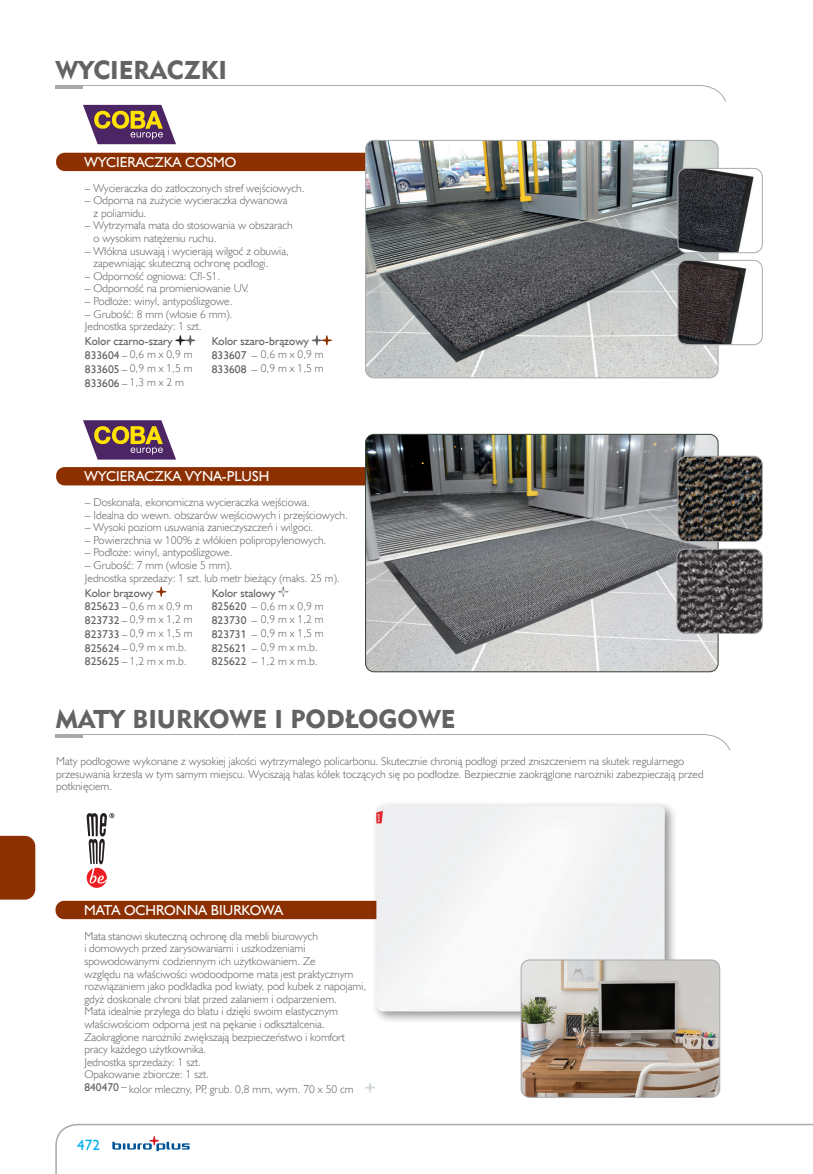
<style>
.page{position:relative;width:813px;height:1174px;background:#fff}
.page>*{position:absolute;margin:0;border:0;box-sizing:border-box;transform-origin:0 0}
.SPIS_TRŚCI_OK{font:25.65px "Geometric 415 Blk EU";color:#636366}
.t1{font:15px "Humanst 521 EU";color:#00aeef}
.Nazwa_modułu_A{font:14.4px "Humanst 521 EU";color:#fff}
.opis_produktów{font:11.4px/12.6px "Humanst 521 Lt EU";color:#636366}
.opis_produktów-2{font:11.4px "Humanst 521 EU";color:#636366}
.s1{font-family:"Humanst 521 EU"}
.s2{font-family:"Humanst 521 Lt EU"}
</style>
<div class="page">
<svg style="left:55px;top:1123px;width:757px;height:51px"></svg>
<svg style="left:112px;top:1136px;width:77px;height:15px"></svg>
<div style="left:0;top:836px;width:35px;height:63px;background:#8c2f01"></div>
<svg style="left:86px;top:813px;width:28px;height:75px"></svg>
<div style="left:56px;top:467px;width:365px;height:18px;background:#8c2f01;border-radius:9px"></div>
<svg style="left:156px;top:587px;width:10px;height:9px"></svg>
<svg style="left:278px;top:587px;width:10px;height:9px"></svg>
<svg style="left:83px;top:420px;width:93px;height:39px;background:#8d6f6d"></svg>
<img style="left:365px;top:434px;width:352px;height:238px">
<div style="left:365px;top:434px;width:353px;height:238px;border:1px solid #334033;border-radius:9px"></div>
<img style="left:676px;top:549px;width:86px;height:84px">
<div style="left:676px;top:549px;width:86px;height:85px;border:1px solid #a8a9ad;border-radius:9px"></div>
<img style="left:677px;top:456px;width:85px;height:85px">
<div style="left:677px;top:456px;width:85px;height:86px;border:1px solid #a8a9ad;border-radius:9px"></div>
<svg style="left:55px;top:734px;width:675px;height:17px"></svg>
<hr style="left:55px;top:734px;width:28px;height:3px;background:#a8a9ad">
<div style="left:56px;top:153px;width:604px;height:18px;background:#8c2f01;border-radius:9px"></div>
<svg style="left:175px;top:335px;width:20px;height:10px"></svg>
<svg style="left:312px;top:335px;width:19px;height:10px"></svg>
<svg style="left:55px;top:85px;width:671px;height:59px"></svg>
<img style="left:365px;top:140px;width:352px;height:238px">
<div style="left:365px;top:140px;width:353px;height:238px;border:1px solid #a8a9ad;border-radius:9px"></div>
<img style="left:677px;top:260px;width:85px;height:85px">
<div style="left:677px;top:260px;width:85px;height:85px;border:1px solid #a8a9ad;border-radius:9px"></div>
<img style="left:677px;top:168px;width:85px;height:85px">
<div style="left:677px;top:168px;width:85px;height:85px;border:1px solid #a8a9ad;border-radius:9px"></div>
<div style="left:55px;top:900px;width:341px;height:19px;background:#8c2f01;border-radius:9px"></div>
<svg style="left:365px;top:1083px;width:10px;height:9px"></svg>
<div style="left:371px;top:801px;width:306px;height:223px;background:#231f20;opacity:.5"></div>
<div style="left:376px;top:805px;width:288px;height:206px;background:#f2f3f4"></div>
<img style="left:521px;top:960px;width:198px;height:137px">
<div style="left:520px;top:959px;width:199px;height:138px;border:1px solid #a8a9ad;border-radius:9px"></div>
<p class="SPIS_TRŚCI_OK" style="left:55px;top:54px;width:173px">WYCIERACZKI</p>
<p class="Nazwa_modułu_A" style="left:85px;top:153px;width:153px">WYCIERACZKA COSMO</p>
<p class="opis_produktów" style="left:85px;top:181px;width:221px">– Wycieraczka do zatłoczonych stref wejściowych.</p>
<p class="opis_produktów" style="left:93px;top:194px;width:195px;text-indent:-9px">– Odporna na zużycie wycieraczka dywanowa z poliamidu.</p>
<p class="opis_produktów" style="left:93px;top:219px;width:200px;text-indent:-9px">– Wytrzymała mata do stosowania w obszarach o wysokim natężeniu ruchu.</p>
<p class="opis_produktów" style="left:93px;top:244px;width:197px;text-indent:-9px">– Włókna usuwają i wycierają wilgoć z obuwia, zapewniając skuteczną ochronę podłogi.</p>
<p class="opis_produktów" style="left:85px;top:269px;width:137px">– Odporność ogniowa: Cfl-S1.</p>
<p class="opis_produktów" style="left:85px;top:282px;width:166px">– Odporność na promieniowanie UV.</p>
<p class="opis_produktów" style="left:85px;top:295px;width:149px">– Podłoże: winyl, antypoślizgowe.</p>
<p class="opis_produktów" style="left:85px;top:307px;width:149px">– Grubość: 8 mm (włosie 6 mm).</p>
<p class="opis_produktów" style="left:85px;top:320px;width:118px">Jednostka sprzedaży: 1 szt.</p>
<p class="opis_produktów-2" style="left:85px;top:334px;width:89px">Kolor czarno-szary</p>
<p class="opis_produktów-2" style="left:212px;top:334px;width:99px">Kolor szaro-brązowy</p>
<p class="opis_produktów" style="left:85px;top:348px;width:109px"><span class="s1">833604</span> – 0,6 m x 0,9 m</p>
<p class="opis_produktów" style="left:212px;top:348px;width:113px"><span class="s1">833607</span> – 0,6 m x 0,9 m</p>
<p class="opis_produktów" style="left:85px;top:361px;width:109px"><span class="s1">833605</span> – 0,9 m x 1,5 m</p>
<p class="opis_produktów" style="left:212px;top:361px;width:113px"><span class="s1">833608</span> – 0,9 m x 1,5 m</p>
<p class="opis_produktów" style="left:85px;top:375px;width:100px"><span class="s1">833606</span> – 1,3 m x 2 m</p>
<p class="Nazwa_modułu_A" style="left:85px;top:467px;width:186px">WYCIERACZKA VYNA-PLUSH</p>
<p class="opis_produktów" style="left:85px;top:495px;width:226px">– Doskonała, ekonomiczna wycieraczka wejściowa.</p>
<p class="opis_produktów" style="left:85px;top:508px;width:264px">– Idealna do wewn. obszarów wejściowych i przejściowych.</p>
<p class="opis_produktów" style="left:85px;top:521px;width:230px">– Wysoki poziom usuwania zanieczyszczeń i wilgoci.</p>
<p class="opis_produktów" style="left:85px;top:533px;width:243px">– Powierzchnia w 100% z włókien polipropylenowych.</p>
<p class="opis_produktów" style="left:85px;top:546px;width:149px">– Podłoże: winyl, antypoślizgowe.</p>
<p class="opis_produktów" style="left:85px;top:558px;width:149px">– Grubość: 7 mm (włosie 5 mm).</p>
<p class="opis_produktów" style="left:85px;top:571px;width:256px">Jednostka sprzedaży: 1 szt. lub metr bieżący (maks. 25 m).</p>
<p class="opis_produktów-2" style="left:85px;top:586px;width:70px">Kolor brązowy</p>
<p class="opis_produktów-2" style="left:212px;top:586px;width:65px">Kolor stalowy</p>
<p class="opis_produktów" style="left:85px;top:599px;width:109px"><span class="s1">825623</span> – 0,6 m x 0,9 m</p>
<p class="opis_produktów" style="left:212px;top:599px;width:113px"><span class="s1">825620</span> – 0,6 m x 0,9 m</p>
<p class="opis_produktów" style="left:85px;top:613px;width:109px"><span class="s1">823732</span> – 0,9 m x 1,2 m</p>
<p class="opis_produktów" style="left:212px;top:613px;width:113px"><span class="s1">823730</span> – 0,9 m x 1,2 m</p>
<p class="opis_produktów" style="left:85px;top:626px;width:109px"><span class="s1">823733</span> – 0,9 m x 1,5 m</p>
<p class="opis_produktów" style="left:212px;top:626px;width:113px"><span class="s1">823731</span> – 0,9 m x 1,5 m</p>
<p class="opis_produktów" style="left:85px;top:640px;width:103px"><span class="s1">825624</span> – 0,9 m x m.b.</p>
<p class="opis_produktów" style="left:212px;top:640px;width:107px"><span class="s1">825621</span> – 0,9 m x m.b.</p>
<p class="opis_produktów" style="left:85px;top:654px;width:103px"><span class="s1">825625</span> – 1,2 m x m.b.</p>
<p class="opis_produktów" style="left:212px;top:654px;width:107px"><span class="s1">825622</span> – 1,2 m x m.b.</p>
<p class="SPIS_TRŚCI_OK" style="left:55px;top:703px;width:401px">MATY BIURKOWE I PODŁOGOWE</p>
<p class="opis_produktów" style="left:56px;top:754px;width:648px">Maty podłogowe wykonane z wysokiej jakości wytrzymałego policarbonu. Skutecznie chronią podłogi przed zniszczeniem na skutek regularnego przesuwania krzesła w tym samym miejscu. Wyciszają hałas kółek toczących się po podłodze. Bezpiecznie zaokrąglone narożniki zabezpieczają przed potknięciem.</p>
<p class="Nazwa_modułu_A" style="left:84px;top:901px;width:200px">MATA OCHRONNA BIURKOWA</p>
<p class="opis_produktów" style="left:84px;top:929px;width:283px">Mata stanowi skuteczną ochronę dla mebli biurowych<br>i domowych przed zarysowaniami i uszkodzeniami spowodowanymi codziennym ich użytkowaniem. Ze<br>względu na właściwości wodoodporne mata jest praktycznym rozwiązaniem jako podkładka pod kwiaty, pod kubek z napojami, gdyż doskonale chroni blat przed zalaniem i odparzeniem.<br>Mata idealnie przylega do blatu i dzięki swoim elastycznym właściwościom odporna jest na pękanie i odkształcenia.<br>Zaokrąglone narożniki zwiększają bezpieczeństwo i komfort pracy każdego użytkownika.</p>
<p class="opis_produktów" style="left:84px;top:1055px;width:118px">Jednostka sprzedaży: 1 szt.</p>
<p class="opis_produktów" style="left:84px;top:1068px;width:126px">Opakowanie zbiorcze: 1 szt.</p>
<p class="opis_produktów-2" style="left:84px;top:1080px;width:44px">840470 <span class="s2">–</span></p>
<p class="opis_produktów" style="left:129px;top:1082px;width:226px">kolor mleczny, PP, grub. 0,8 mm, wym. 70 x 50 cm</p>
<h2 class="t1" style="left:77px;top:1135px;width:24px">472</h2>
</div>
